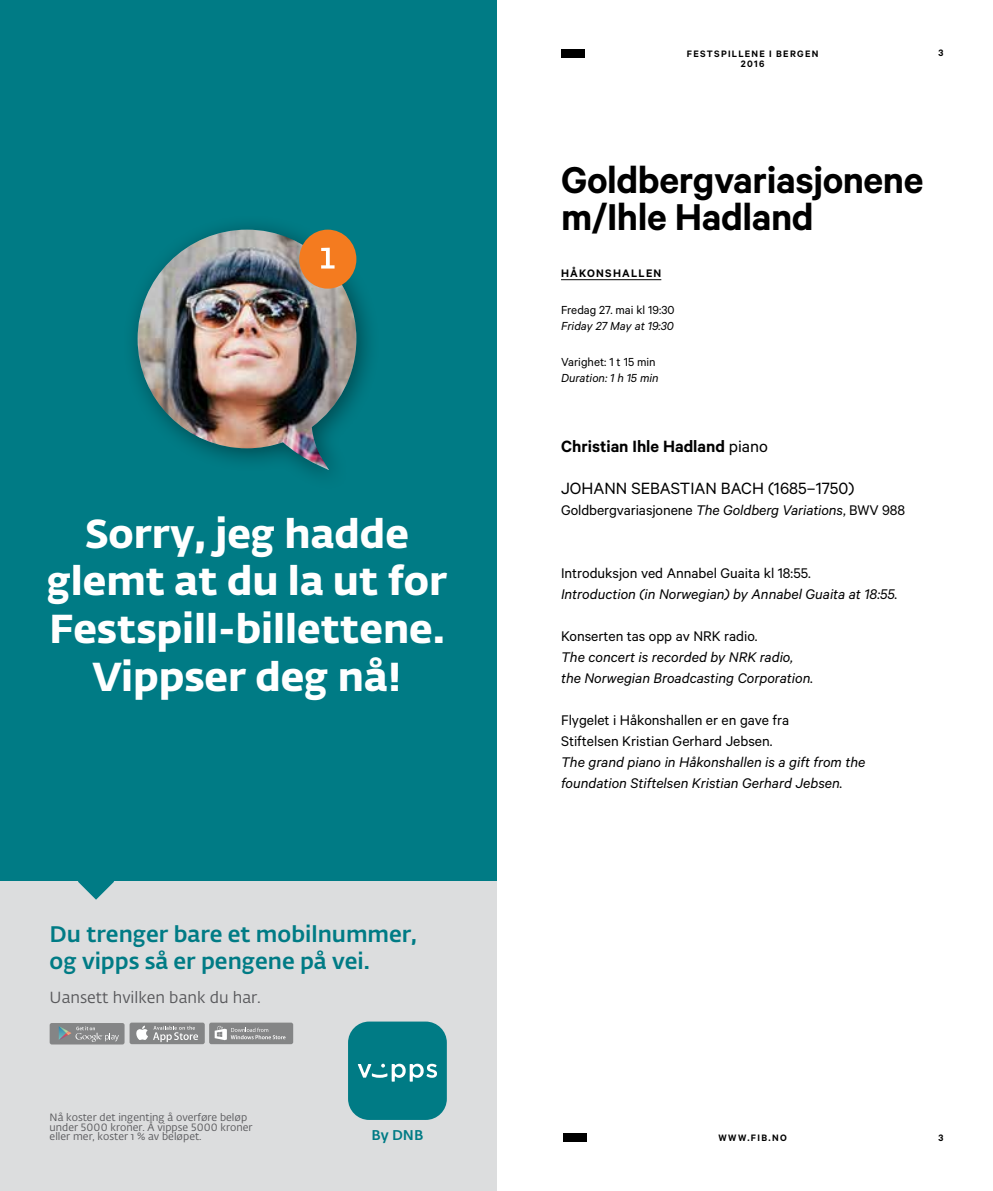
<style>
.page{position:relative;width:993px;height:1191px;background:#fff}
.page>*{position:absolute;margin:0;border:0;box-sizing:border-box;transform-origin:0 0}
.t1{font:600 42px/36.8px "Calibre";letter-spacing:-.01em;color:#000}
.t2{font:700 39.9px/47.9px "Fedra Sans Alt Pro";color:#fff;text-align:center}
.t3{font:500 22.22px/26.8px "Fedra Sans Alt Pro";color:#007b85}
.t4{font:18.38px "Calibre";color:#000}
.t5{font:600 18.38px "Calibre";color:#000}
.t6{font:15.92px "Fedra Sans Alt Pro";color:#58585b}
.t7{font:italic 15.75px/21px "Calibre";color:#000}
.t8{font:15.75px/21px "Calibre";color:#000}
.t9{font:500 14px "Fedra Sans Alt Pro";color:#007b85}
.t10{font:13.12px "Calibre";color:#000}
.t11{font:italic 13.12px "Calibre";color:#000}
.t12{font:600 12.25px "Calibre";letter-spacing:.1em;color:#000}
.t13{font:10.5px/9.8px "Fedra Sans Alt Pro";color:#58585b}
.t14{font:600 10.5px/10.5px "Calibre";letter-spacing:.125em;color:#000;text-align:center}
.s1{font-weight:400}
.s2{font-style:italic}
</style>
<div class="page">
<div style="left:563px;top:1133px;width:23px;height:8px;background:#000"></div>
<div style="left:561px;top:50px;width:23px;height:8px;background:#000"></div>
<hr style="left:561px;top:279px;width:100px;height:1px;background:#000">
<div style="left:0;top:0;width:496px;height:881px;background:#007b85"></div>
<img style="left:137px;top:230px;width:219px;height:240px">
<div style="left:299px;top:230px;width:57px;height:59px;background:#f47b1f;border-radius:50%"></div>
<svg style="left:321px;top:248px;width:13px;height:20px"></svg>
<div style="left:0;top:881px;width:496px;height:310px;background:#dcddde"></div>
<svg style="left:348px;top:1021px;width:98px;height:99px;background:#16868f"></svg>
<div style="left:50px;top:1023px;width:74px;height:21px;background:#848586;border-radius:2px"></div>
<svg style="left:59px;top:1026px;width:60px;height:16px"></svg>
<div style="left:129px;top:1022px;width:76px;height:22px;background:#848586;border-radius:2px"></div>
<svg style="left:136px;top:1025px;width:62px;height:17px"></svg>
<div style="left:209px;top:1022px;width:84px;height:22px;background:#848586;border-radius:2px"></div>
<svg style="left:214px;top:1026px;width:71px;height:14px"></svg>
<svg style="left:78px;top:881px;width:36px;height:18px"></svg>
<h2 class="t2" style="left:47px;top:506px;width:402px">Sorry, jeg hadde glemt at du la ut for<br>Festspill-billettene.<br>Vippser deg nå!</h2>
<h3 class="t3" style="left:50px;top:919px;width:368px">Du trenger bare et mobilnummer, og vipps så er pengene på vei.</h3>
<p class="t6" style="left:50px;top:986px;width:212px">Uansett hvilken bank du har.</p>
<p class="t13" style="left:50px;top:1112px;width:204px">Nå koster det ingenting å overføre beløp under 5000 kroner. Å vippse 5000 kroner eller mer, koster 1 % av beløpet.</p>
<p class="t14" style="left:50px;top:1132px;width:7px">2</p>
<p class="t9" style="left:371px;top:1124px;width:53px">By DNB</p>
<p class="t14" style="left:686px;top:48px;width:133px">FESTSPILLENE I BERGEN<br>2016</p>
<p class="t14" style="left:938px;top:48px;width:6px">3</p>
<h1 class="t1" style="left:561px;top:160px;width:364px">Goldbergvariasjonene m/Ihle Hadland</h1>
<p class="t12" style="left:561px;top:266px;width:102px">HÅKONSHALLEN</p>
<p class="t10" style="left:561px;top:302px;width:115px">Fredag 27. mai kl 19:30</p>
<p class="t11" style="left:561px;top:318px;width:114px">Friday 27 May at 19:30</p>
<p class="t10" style="left:561px;top:354px;width:96px">Varighet: 1 t 15 min</p>
<p class="t11" style="left:561px;top:370px;width:99px">Duration: 1 h 15 min</p>
<p class="t5" style="left:561px;top:435px;width:208px">Christian Ihle Hadland <span class="s1">piano</span></p>
<p class="t4" style="left:561px;top:478px;width:294px">JOHANN SEBASTIAN BACH (1685–1750)</p>
<p class="t8" style="left:561px;top:499px;width:345px">Goldbergvariasjonene <span class="s2">The Goldberg Variations</span>, BWV 988</p>
<p class="t8" style="left:561px;top:562px;width:251px">Introduksjon ved Annabel Guaita kl 18:55.</p>
<p class="t7" style="left:561px;top:583px;width:338px">Introduction (in Norwegian) by Annabel Guaita at 18:55.</p>
<p class="t8" style="left:561px;top:625px;width:198px">Konserten tas opp av NRK radio.</p>
<p class="t7" style="left:561px;top:646px;width:253px">The concert is recorded by NRK radio, the Norwegian Broadcasting Corporation.</p>
<p class="t8" style="left:561px;top:709px;width:229px">Flygelet i Håkonshallen er en gave fra<br>Stiftelsen Kristian Gerhard Jebsen.</p>
<p class="t7" style="left:561px;top:751px;width:306px">The grand piano in Håkonshallen is a gift from the foundation Stiftelsen Kristian Gerhard Jebsen.</p>
<p class="t14" style="left:718px;top:1132px;width:70px">WWW.FIB.NO</p>
<p class="t14" style="left:938px;top:1132px;width:6px">3</p>
</div>
